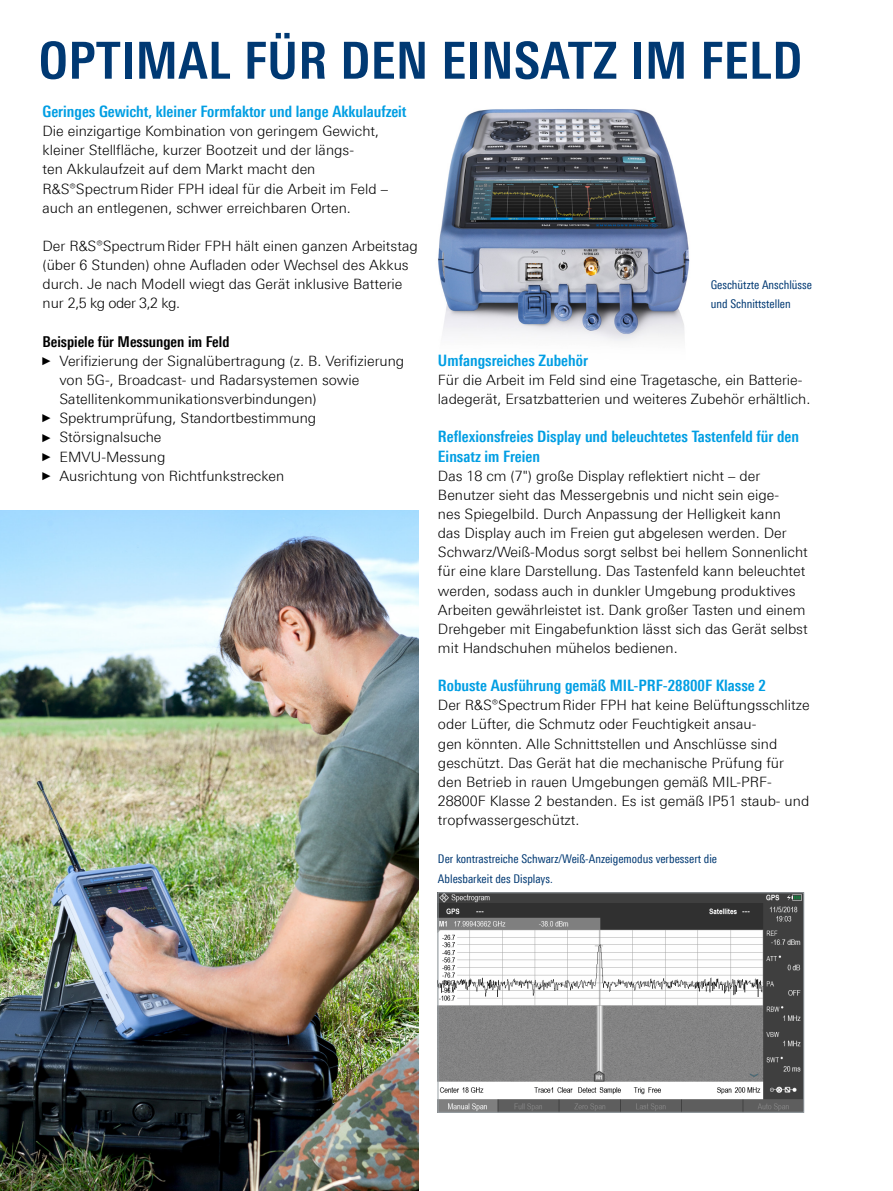
<style>
.page{position:relative;width:893px;height:1191px;background:#fff}
.page>*{position:absolute;margin:0;border:0;box-sizing:border-box;transform-origin:0 0}
.Seiten_Headline_34Pt{font:700 51px "Linotype Univers 620 Cn";letter-spacing:.01em;color:#003973}
.Absatzfett_cyan{font:700 15.75px/19.2px "Linotype Univers 620 Cn";color:#009ee3}
.Absatzfett_schwarz{font:700 15px "Linotype Univers 620 Cn";color:#000}
.Haupttext_ohne_Absta{font:300 14.25px/19.2px "Linotype Univers 330";color:#000}
.Haupttext{font:300 14.25px/19.2px "Linotype Univers 330";color:#000}
.Bildunterschrift{font:12px/19.2px "Linotype Univers 420 Cn";color:#003973}
.s1{font-family:"Arial Narrow";font-weight:400;font-size:11.4px}
</style>
<div class="page">
<img style="left:438px;top:109px;width:252px;height:232px">
<img style="left:440px;top:894px;width:362px;height:216px">
<div style="left:438px;top:892px;width:366px;height:220px;border:1px solid #9aa2a7"></div>
<img style="left:0;top:510px;width:419px;height:681px">
<p class="Seiten_Headline_34Pt" style="left:39px;top:30px;width:765px">OPTIMAL FÜR DEN EINSATZ IM FELD</p>
<p class="Absatzfett_cyan" style="left:43px;top:102px;width:366px">Geringes Gewicht, kleiner Formfaktor und lange Akkulaufzeit</p>
<p class="Haupttext_ohne_Absta" style="left:43px;top:121px;width:347px">Die einzigartige Kombination von geringem Gewicht, kleiner Stellfläche, kurzer Bootzeit und der längs-<br>ten Akkulaufzeit auf dem Markt macht den R&amp;S®SpectrumRider FPH ideal für die Arbeit im Feld – auch an entlegenen, schwer erreichbaren Orten.</p>
<p class="Haupttext" style="left:43px;top:236px;width:377px">Der R&amp;S®SpectrumRider FPH hält einen ganzen Arbeitstag (über 6 Stunden) ohne Aufladen oder Wechsel des Akkus durch. Je nach Modell wiegt das Gerät inklusive Batterie nur 2,5 kg oder 3,2 kg.</p>
<p class="Absatzfett_schwarz" style="left:43px;top:332px;width:188px">Beispiele für Messungen im Feld</p>
<p class="Haupttext_ohne_Absta" style="left:60px;top:351px;width:346px;text-indent:-17px"><span class="s1">►</span> Verifizierung der Signalübertragung (z. B. Verifizierung von 5G-, Broadcast- und Radarsystemen sowie<br>Satellitenkommunikationsverbindungen)</p>
<p class="Haupttext_ohne_Absta" style="left:43px;top:408px;width:275px"><span class="s1">►</span> Spektrumprüfung, Standortbestimmung</p>
<p class="Haupttext_ohne_Absta" style="left:43px;top:427px;width:121px"><span class="s1">►</span> Störsignalsuche</p>
<p class="Haupttext_ohne_Absta" style="left:43px;top:447px;width:125px"><span class="s1">►</span> EMVU-Messung</p>
<p class="Haupttext_ohne_Absta" style="left:43px;top:466px;width:243px"><span class="s1">►</span> Ausrichtung von Richtfunkstrecken</p>
<p class="Bildunterschrift" style="left:711px;top:275px;width:103px">Geschützte Anschlüsse und Schnittstellen</p>
<p class="Absatzfett_cyan" style="left:438px;top:350px;width:151px">Umfangsreiches Zubehör</p>
<p class="Haupttext_ohne_Absta" style="left:438px;top:370px;width:374px">Für die Arbeit im Feld sind eine Tragetasche, ein Batterie&shy;ladegerät, Ersatzbatterien und weiteres Zubehör erhältlich.</p>
<p class="Absatzfett_cyan" style="left:438px;top:427px;width:363px">Reflexionsfreies Display und beleuchtetes Tastenfeld für den<br>Einsatz im Freien</p>
<p class="Haupttext_ohne_Absta" style="left:438px;top:466px;width:371px">Das 18 cm (7") große Display reflektiert nicht – der Benutzer sieht das Messergebnis und nicht sein eige-<br>nes Spiegelbild. Durch Anpassung der Helligkeit kann<br>das Display auch im Freien gut abgelesen werden. Der Schwarz/Weiß-Modus sorgt selbst bei hellem Sonnenlicht für eine klare Darstellung. Das Tastenfeld kann beleuchtet werden, sodass auch in dunkler Umgebung produktives Arbeiten gewährleistet ist. Dank großer Tasten und einem Drehgeber mit Eingabefunktion lässt sich das Gerät selbst mit Handschuhen mühelos bedienen.</p>
<p class="Absatzfett_cyan" style="left:438px;top:676px;width:329px">Robuste Ausführung gemäß MIL-PRF-28800F Klasse 2</p>
<p class="Haupttext_ohne_Absta" style="left:438px;top:695px;width:373px">Der R&amp;S®SpectrumRider FPH hat keine Belüftungsschlitze oder Lüfter, die Schmutz oder Feuchtigkeit ansau-<br>gen könnten. Alle Schnittstellen und Anschlüsse sind geschützt. Das Gerät hat die mechanische Prüfung für den Betrieb in rauen Umgebungen gemäß MIL-PRF-28800F Klasse 2 bestanden. Es ist gemäß IP51 staub- und tropfwassergeschützt.</p>
<p class="Bildunterschrift" style="left:438px;top:849px;width:281px">Der kontrastreiche Schwarz/Weiß-Anzeigemodus verbessert die<br>Ablesbarkeit des Displays.</p>
</div>
